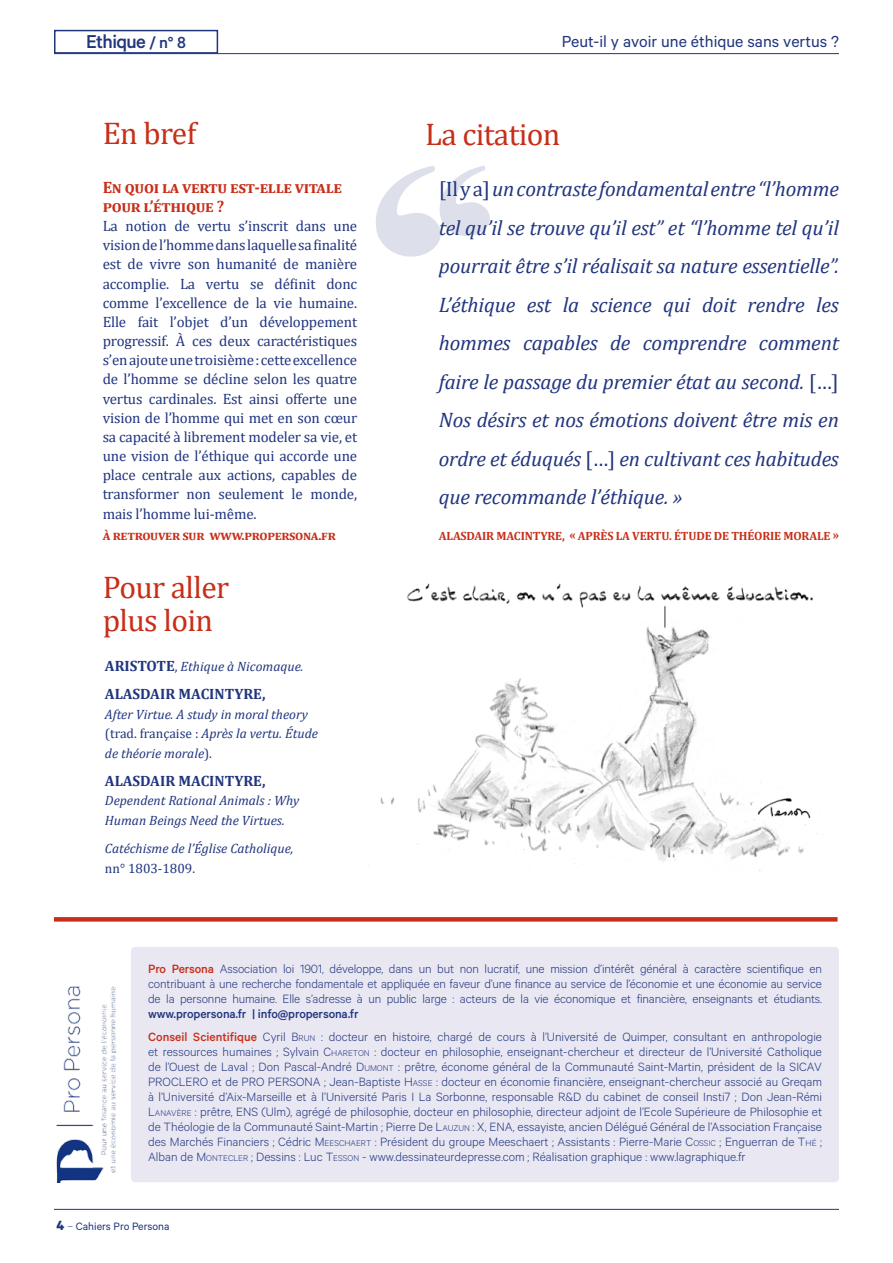
<style>
.page{position:relative;width:893px;height:1263px;background:#fff}
.page>*{position:absolute;margin:0;border:0;box-sizing:border-box;transform-origin:0 0}
.t1{font:31.5px/33px "Cambria";letter-spacing:-.02em;color:#c82e18}
.t2{font:italic 21px/38.5px "Cambria";letter-spacing:-.01em;color:#21357e;text-align:justify}
.t3{font:500 21px "Calibre";letter-spacing:-.03em;color:#21357e}
.t4{font:18px "Calibre";color:#21357e}
.t5{font:700 16.5px/19.2px "Cambria";letter-spacing:-.02em;color:#c82e18}
.t6{font:15px/19.2px "Cambria";letter-spacing:-.01em;color:#21357e;text-align:justify}
.t7{font:700 15px "Cambria";color:#21357e}
.t8{font:300 13.5px/15px "Calibre";color:#21357e;text-align:justify}
.t9{font:italic 13.5px/19.6px "Cambria";color:#21357e}
.t10{font:700 13.5px "Cambria";color:#c82e18}
.t11{font:13.5px "Cambria";color:#21357e}
.t12{font:700 12px "Cambria";letter-spacing:-.01em;color:#c82e18}
.t13{font:12px "Calibre";color:#21357e}
.s1{font-size:18px}
.s2{font-weight:700;font-style:normal;font-size:15px}
.s3{font-style:normal}
.s4{font-weight:500;color:#c82e18}
.s5{font-weight:500}
.s6{font-style:inherit}
.s7{font-size:9.45px}
.s8{font-weight:700;font-size:15px}
.s9{font-weight:300}
</style>
<div class="page">
<hr style="left:54px;top:53px;width:785px;height:1px;background:#21357e">
<hr style="left:54px;top:1209px;width:785px;height:1px;background:#21357e">
<svg style="left:54px;top:917px;width:783px;height:4px;background:#c9331e"></svg>
<div style="left:131px;top:947px;width:708px;height:235px;background:#e8e7f2;border-radius:4px"></div>
<img style="left:56px;top:986px;width:61px;height:196px">
<img style="left:380px;top:583px;width:444px;height:288px">
<svg style="left:376px;top:166px;width:114px;height:91px"></svg>
<div style="left:54px;top:30px;width:164px;height:24px;border:2px solid #21357e"></div>
<h2 class="t3" style="left:86px;top:29px;width:102px">Ethique <span class="s1">/ n° 8</span></h2>
<h1 class="t1" style="left:103px;top:117px;width:95px">En bref</h1>
<p class="t5" style="left:103px;top:177px;width:241px">EN QUOI LA VERTU EST-ELLE VITALE<br>POUR L’ÉTHIQUE ?</p>
<p class="t6" style="left:103px;top:216px;width:256px">La notion de vertu s’inscrit dans une vision de l’homme dans laquelle sa finalité est de vivre son humanité de manière accomplie. La vertu se définit donc comme l’excellence de la vie humaine.<br>Elle fait l’objet d’un développement progressif. À ces deux caractéristiques s’en ajoute une troisième : cette excellence de l’homme se décline selon les quatre vertus cardinales. Est ainsi offerte une vision de l’homme qui met en son cœur sa capacité à librement modeler sa vie, et une vision de l’éthique qui accorde une place centrale aux actions, capables de transformer non seulement le monde, mais l’homme lui-même.</p>
<p class="t10" style="left:103px;top:526px;width:235px">À RETROUVER SUR WWW.PROPERSONA.FR</p>
<h1 class="t1" style="left:103px;top:570px;width:128px">pour aller plus loin</h1>
<p class="t9" style="left:105px;top:656px;width:200px"><span class="s2">ARISTOTE</span><span class="s3">,</span> Ethique à Nicomaque.</p>
<p class="t7" style="left:105px;top:683px;width:162px">ALASDAIR MACI NTYRE,</p>
<p class="t9" style="left:105px;top:703px;width:214px">After Virtue. A study in moral theory <span class="s3">(trad. française :</span> Après la vertu. Étude de théorie morale<span class="s3">).</span></p>
<p class="t7" style="left:105px;top:770px;width:162px">ALASDAIR MACI NTYRE,</p>
<p class="t9" style="left:105px;top:790px;width:196px">Dependent Rational Animals : Why<br>Human Beings Need the Virtues.</p>
<p class="t9" style="left:105px;top:838px;width:190px">Catéchisme de l’Église Catholique,</p>
<p class="t11" style="left:105px;top:860px;width:92px">nn° 1803-1809.</p>
<h3 class="t4" style="left:562px;top:31px;width:279px">Peut-il y avoir une éthique sans vertus ?</h3>
<h1 class="t1" style="left:425px;top:118px;width:137px">la citation</h1>
<p class="t2" style="left:439px;top:169px;width:402px"><span class="s3">[Il y a]</span> un contraste fondamental entre “l’homme tel qu’il se trouve qu’il est” et “l’homme tel qu’il pourrait être s’il réalisait sa nature essentielle”.<br>L’éthique est la science qui doit rendre les hommes capables de comprendre comment faire le passage du premier état au second. <span class="s3">[…] </span>Nos désirs et nos émotions doivent être mis en ordre et éduqués <span class="s3">[…]</span> en cultivant ces habitudes que recommande l’éthique. »</p>
<p class="t12" style="left:439px;top:527px;width:402px">ALASDAIR MACINTYRE, « APRÈS LA VERTU. ÉTUDE DE THÉORIE MORALE »</p>
<p class="t8" style="left:148px;top:960px;width:675px"><span class="s4">Pro Persona</span> Association loi 1901, développe, dans un but non lucratif, une mission d’intérêt général à caractère scientifique en contribuant à une recherche fondamentale et appliquée en faveur d’une finance au service de l’économie et une économie au service de la personne humaine. Elle s’adresse à un public large : acteurs de la vie économique et financière, enseignants et étudiants.</p>
<p class="t8" style="left:148px;top:1001px;width:675px;line-height:23.5px"><span class="s5">www.propersona.fr | info@propersona.fr<br></span><span class="s4">Conseil Scientifique</span> Cyril <span class="s6">B</span><span class="s7">RUN</span> : docteur en histoire, chargé de cours à l’Université de Quimper, consultant en anthropologie</p>
<p class="t8" style="left:148px;top:1044px;width:675px">et ressources humaines ; Sylvain <span class="s6">C</span><span class="s7">HARETON</span> : docteur en philosophie, enseignant-chercheur et directeur de l’Université Catholique de l’Ouest de Laval ; Don Pascal-André <span class="s6">D</span><span class="s7">UMONT</span> : prêtre, économe général de la Communauté Saint-Martin, président de la SICAV PROCLERO et de PRO PERSONA ; Jean-Baptiste <span class="s6">H</span> <span class="s7">ASSE</span> : docteur en économie financière, enseignant-chercheur associé au Greqam à l’Université d’Aix-Marseille et à l’Université Paris I La Sorbonne, responsable R&amp;D du cabinet de conseil Insti7 ; Don Jean-Rémi <span class="s6">L</span><span class="s7">ANAVÈRE</span> : prêtre, ENS (Ulm), agrégé de philosophie, docteur en philosophie, directeur adjoint de l’Ecole Supérieure de Philosophie et de Théologie de la Communauté Saint-Martin ; Pierre De <span class="s6">L</span><span class="s7">AUZUN</span> : X, ENA, essayiste, ancien Délégué Général de l’Association Française des Marchés Financiers ; Cédric <span class="s6">M</span> <span class="s7">EESCHAERT</span> : Président du groupe Meeschaert ; Assistants : Pierre-Marie <span class="s6">C</span><span class="s7">OSSIC</span> ; Enguerran de <span class="s6">T</span><span class="s7">HÉ</span> ; Alban de <span class="s6">M</span> <span class="s7">ONTECLER</span> ; Dessins : Luc <span class="s6">T</span><span class="s7">ESSON</span> - www.dessinateurdepresse.com ; Réalisation graphique : www.lagraphique.fr</p>
<p class="t13" style="left:57px;top:1219px;width:114px"><span class="s8">4</span> <span class="s9">–</span> Cahiers Pro Persona</p>
</div>
